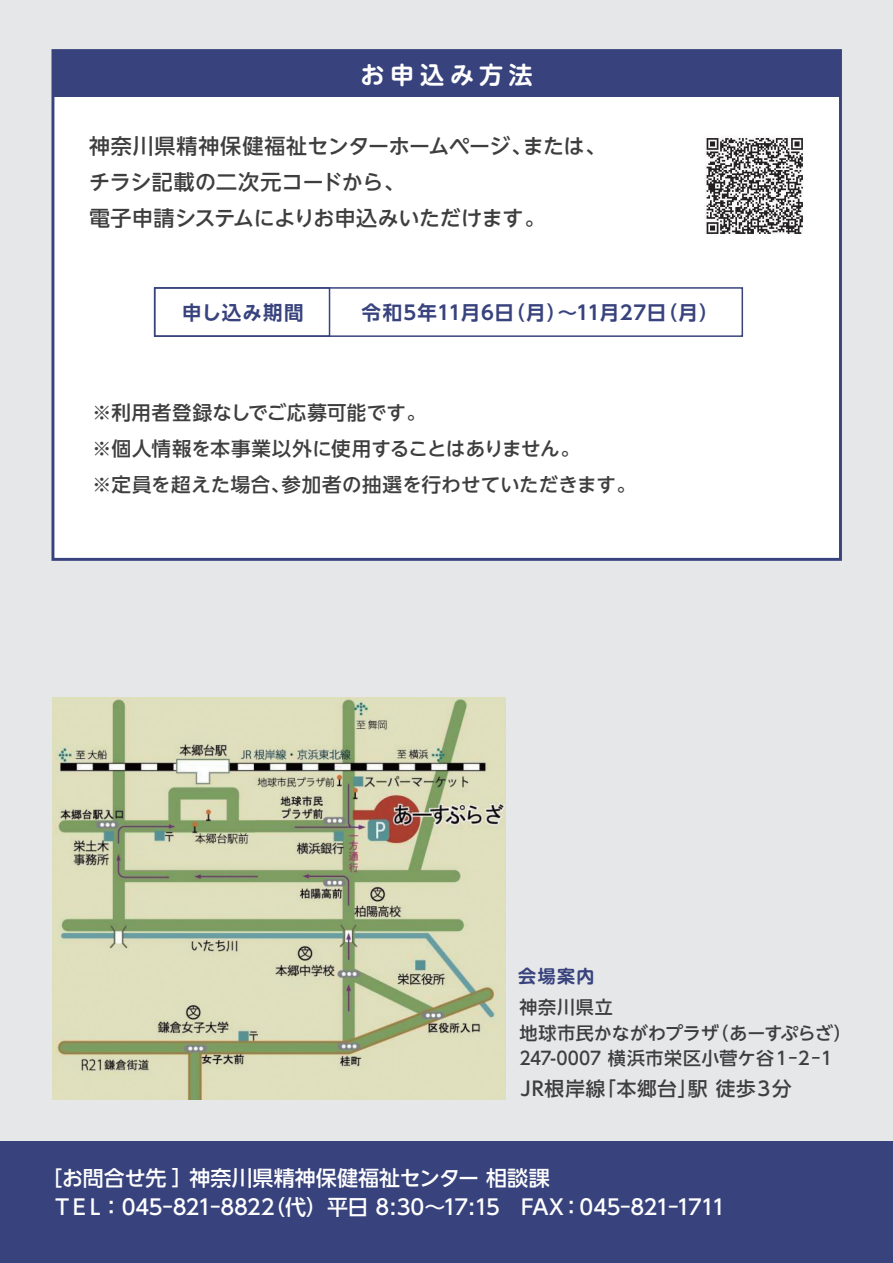
<style>
.page{position:relative;width:893px;height:1263px;background:#e6e7e9}
.page>*{position:absolute;margin:0;border:0;box-sizing:border-box;transform-origin:0 0}
.t1{font:700 24px "UD Shin M Go Pro De";letter-spacing:.24em;color:#fff}
.t2{font:500 21px/28.5px "UD Shin Go NT Pr 6";letter-spacing:-.015em;color:#fff}
.t3{font:500 21px/36px "UD Shin Go NT Pr 6";letter-spacing:-.01em;color:#3e3e3f}
.t4{font:500 19.5px/36px "UD Shin Go NT Pr 6";letter-spacing:.015em;color:#3e3e3f}
.t5{font:700 19.5px "UD Shin Go NT Pr 6 De";letter-spacing:.04em;color:#38437d}
.t6{font:500 19.5px "UD Shin Go NT Pr 6";letter-spacing:.045em;color:#3e3e3f}
.t7{font:500 18px/25.5px "UD Shin Go NT Pr 6";letter-spacing:.01em;color:#3e3e3f}
.t8{font:700 18px "UD Shin M Go Pro De";color:#38437d}
</style>
<div class="page">
<div style="left:0;top:1141px;width:893px;height:122px;background:#38437d"></div>
<div style="left:51px;top:49px;width:791px;height:512px;background:#fff;border:3px solid #38437d"></div>
<div style="left:53px;top:51px;width:787px;height:46px;background:#38437d"></div>
<img style="left:705px;top:136px;width:98px;height:98px">
<img style="left:52px;top:698px;width:453px;height:401px">
<div style="left:154px;top:287px;width:589px;height:50px;border:2px solid #38437d"></div>
<div style="left:154px;top:287px;width:176px;height:50px;border:2px solid #38437d"></div>
<p class="t1" style="left:361px;top:55px;width:174px">お申込み方法</p>
<p class="t3" style="left:89px;top:128px;width:519px">神奈川県精神保健福祉センターホームページ、または、チラシ記載の二次元コードから、<br>電子申請システムによりお申込みいただけます。</p>
<p class="t5" style="left:182px;top:296px;width:538px">申し込み期間　　 令和5年11月6日（月）～11月27日（月）</p>
<p class="t4" style="left:92px;top:394px;width:545px">※利用者登録なしでご応募可能です。<br>※個人情報を本事業以外に使用することはありません。<br>※定員を超えた場合、参加者の抽選を行わせていただきます。</p>
<p class="t8" style="left:518px;top:962px;width:78px">会場案内</p>
<p class="t7" style="left:519px;top:994px;width:334px">神奈川県立<br>地球市民かながわプラザ（あーすぷらざ）<br>247-0007 横浜市栄区小菅ケ谷１-２-１</p>
<p class="t6" style="left:521px;top:1073px;width:273px">JR根岸線「本郷台」駅 徒歩３分</p>
<p class="t2" style="left:52px;top:1163px;width:675px;text-indent:-10px">［お問合せ先 ] 神奈川県精神保健福祉センター 相談課<br>ＴＥＬ：045-821-8822（代）平日 8:30～17:15　FAX：045-821-1711</p>
</div>
